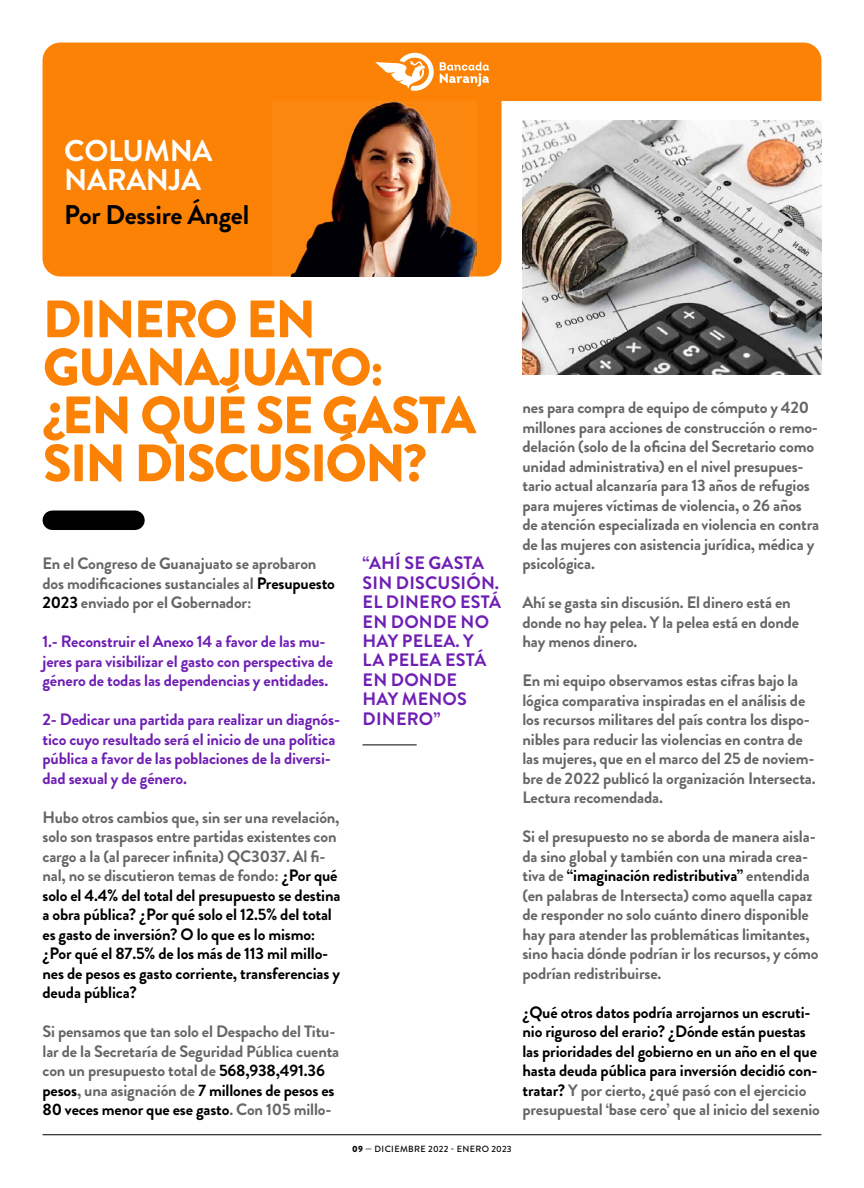
<style>
.page{position:relative;width:864px;height:1188px;background:#fff}
.page>*{position:absolute;margin:0;border:0;box-sizing:border-box;transform-origin:0 0}
.t1{font:900 52.5px/48px "Brandon Grotesque";letter-spacing:-.035em;color:#fc8205}
.t2{font:700 30px/28.5px "Brandon Grotesque";letter-spacing:-.01em;color:#fff}
.t3{font:700 27px "Brandon Grotesque";letter-spacing:-.01em;color:#000}
.t4{font:700 18px/19.5px "Brandon Grotesque";letter-spacing:.01em;color:#6f1fb4}
.t5{font:700 16.5px/19.5px "Brandon Grotesque";letter-spacing:-.01em;color:#666}
.t6{font:700 16.5px/19.5px "Brandon Grotesque";letter-spacing:-.01em;color:#000}
.t7{font:700 16.5px/19.5px "Brandon Grotesque";letter-spacing:-.01em;color:#6f1fb4}
.t8{font:500 9px "Brandon Grotesque";letter-spacing:.04em;color:#000}
.s1{color:#000}
.s2{color:#666}
.s3{font-weight:900}
</style>
<div class="page">
<hr style="left:43px;top:1134px;width:778px;height:1px;background:#000">
<div style="left:43px;top:43px;width:778px;height:58px;background:#fc8205"></div>
<svg style="left:375px;top:53px;width:59px;height:38px"></svg>
<svg style="left:440px;top:62px;width:49px;height:25px"></svg>
<div style="left:43px;top:101px;width:458px;height:176px;background:#fc8205"></div>
<img style="left:272px;top:101px;width:204px;height:176px">
<div style="left:52px;top:511px;width:83px;height:19px;background:#000"></div>
<hr style="left:363px;top:745px;width:54px;height:1px;background:#000">
<img style="left:522px;top:121px;width:299px;height:253px">
<h2 class="t2" style="left:64px;top:137px;width:150px">COLUMNA<br>NARANJA</h2>
<h3 class="t3" style="left:64px;top:196px;width:187px">Por Dessire Ángel</h3>
<h1 class="t1" style="left:43px;top:296px;width:435px">DINERO EN<br>GUANAJUATO: ¿EN QUÉ SE GASTA<br>SIN DISCUSIÓN?</h1>
<p class="t5" style="left:43px;top:554px;width:294px">En el Congreso de Guanajuato se aprobaron dos modificaciones sustanciales al <span class="s1">Presupuesto<br>2023</span> enviado por el Gobernador:</p>
<p class="t7" style="left:43px;top:632px;width:292px">1.- Reconstruir el Anexo 14 a favor de las mu&shy;jeres para visibilizar el gasto con perspectiva de género de todas las dependencias y entidades.</p>
<p class="t7" style="left:43px;top:710px;width:299px">2- Dedicar una partida para realizar un diagnós&shy;tico cuyo resultado será el inicio de una política pública a favor de las poblaciones de la diversi&shy;dad sexual y de género.</p>
<p class="t6" style="left:43px;top:807px;width:299px"><span class="s2">Hubo otros cambios que, sin ser una revelación, solo son traspasos entre partidas existentes con cargo a la (al parecer infinita) QC3037. Al fi&shy;nal, no se discutieron temas de fondo:</span> ¿Por qué solo el 4.4% del total del presupuesto se destina a obra pública? ¿Por qué solo el 12.5% del total es gasto de inversión? O lo que es lo mismo: ¿Por qué el 87.5% de los más de 113 mil millo&shy;nes de pesos es gasto corriente, transferencias y deuda pública?</p>
<p class="t5" style="left:43px;top:1022px;width:298px">Si pensamos que tan solo el Despacho del Titu&shy;lar de la Secretaría de Seguridad Pública cuenta con un presupuesto total de <span class="s1">568,938,491.36 pesos</span>, una asignación de <span class="s1">7 millones de pesos es 80 veces menor que ese gasto</span>. Con 105 millo-</p>
<p class="t4" style="left:363px;top:553px;width:140px">“AHÍ SE GASTA<br>SIN DISCUSIÓN.<br>EL DINERO ESTÁ<br>EN DONDE NO<br>HAY PELEA. Y<br>LA PELEA ESTÁ<br>EN DONDE<br>HAY MENOS<br>DINERO”</p>
<p class="t8" style="left:352px;top:1142px;width:161px"><span class="s3">09</span> — DICIEMBRE 2022 - ENERO 2023</p>
<p class="t5" style="left:522px;top:398px;width:298px">nes para compra de equipo de cómputo y 420 millones para acciones de construcción o remo&shy;delación (solo de la oficina del Secretario como unidad administrativa) en el nivel presupues&shy;tario actual alcanzaría para 13 años de refugios para mujeres víctimas de violencia, o 26 años de atención especializada en violencia en contra de las mujeres con asistencia jurídica, médica y psicológica.</p>
<p class="t5" style="left:522px;top:593px;width:278px">Ahí se gasta sin discusión. El dinero está en donde no hay pelea. Y la pelea está en donde hay menos dinero.</p>
<p class="t5" style="left:522px;top:671px;width:295px">En mi equipo observamos estas cifras bajo la lógica comparativa inspiradas en el análisis de los recursos militares del país contra los dispo&shy;nibles para reducir las violencias en contra de las mujeres, que en el marco del 25 de noviem&shy;bre de 2022 publicó la organización Intersecta.<br>Lectura recomendada.</p>
<p class="t5" style="left:522px;top:827px;width:298px">Si el presupuesto no se aborda de manera aisla&shy;da sino global y también con una mirada crea&shy;tiva de <span class="s1">“imaginación redistributiva”</span> entendida (en palabras de Intersecta) como aquella capaz de responder no solo cuánto dinero disponible hay para atender las problemáticas limitantes, sino hacia dónde podrían ir los recursos, y cómo podrían redistribuirse.</p>
<p class="t6" style="left:522px;top:1003px;width:299px">¿Qué otros datos podría arrojarnos un escruti&shy;nio riguroso del erario? ¿Dónde están puestas las prioridades del gobierno en un año en el que hasta deuda pública para inversión decidió con&shy;tratar? <span class="s2">Y por cierto, ¿qué pasó con el ejercicio presupuestal ‘base cero’ que al inicio del sexenio</span></p>
</div>
